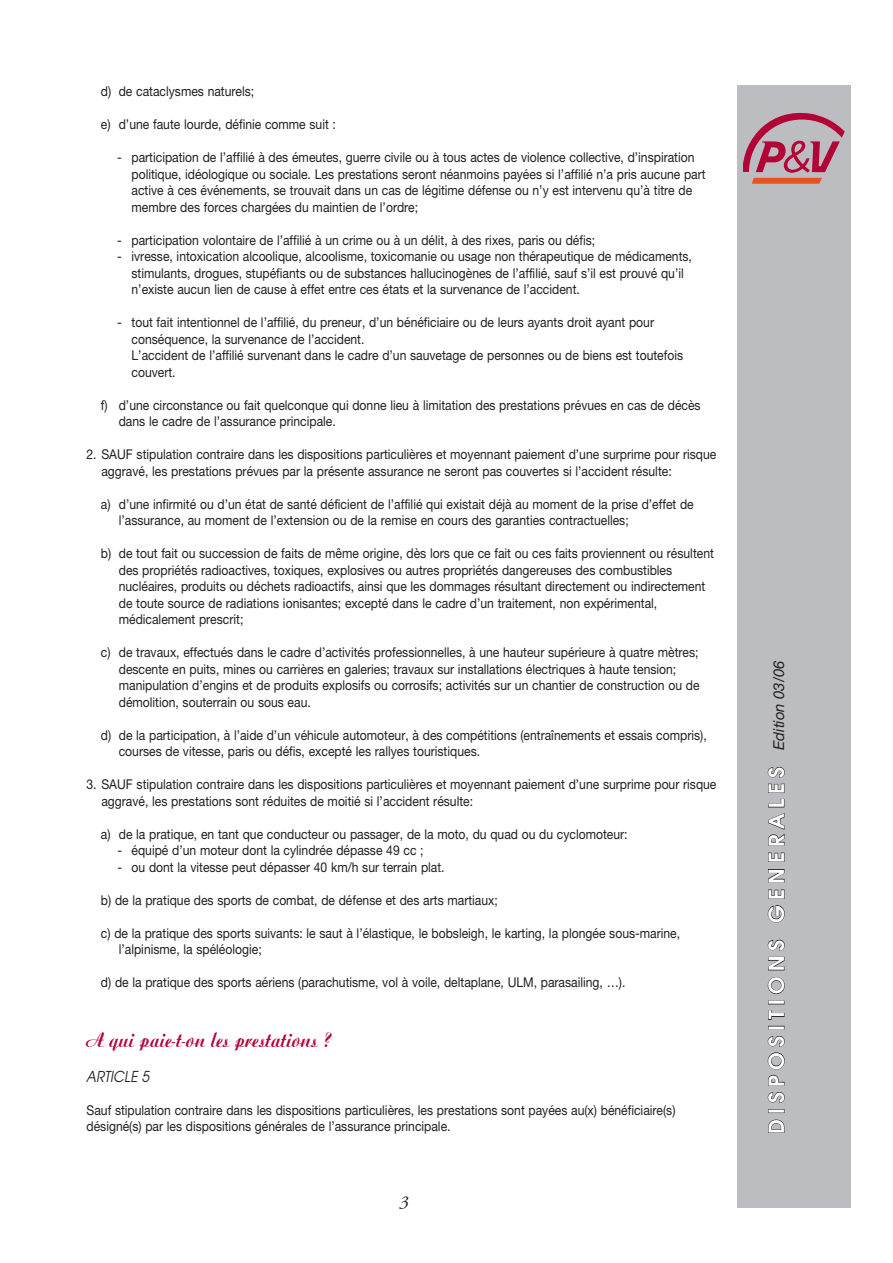
<style>
.page{position:relative;width:893px;height:1263px;background:#fff}
.page>*{position:absolute;margin:0;border:0;box-sizing:border-box;transform-origin:0 0}
.t1{font:22.5px "Aritus D Bold";color:#b30437;scale:.9 1}
.t2{font:700 21px "Te X Gyre Adventor";letter-spacing:.25em;color:#fff}
.t3{font:italic 18px "Adobe Garamond Pro";color:#231f20}
.t4{font:italic 15px "Te X Gyre Adventor";color:#231f20;scale:.9 1}
.t5{font:13.5px/16.5px "Helvetica Neue LT Std";color:#231f20;scale:.9 1}
.s1{font-family:"Helvetica Neue LT Std";font-weight:400;font-style:italic;font-size:15px;color:#231f20}
</style>
<div class="page">
<div style="left:737px;top:85px;width:113px;height:1123px;background:#bcbdc0"></div>
<svg style="left:768px;top:1119px;width:17px;height:14px"></svg>
<div style="left:768px;top:1109px;width:16px;height:4px;border:1px solid #231f20"></div>
<svg style="left:767px;top:1092px;width:18px;height:11px"></svg>
<svg style="left:767px;top:1036px;width:18px;height:50px"></svg>
<div style="left:768px;top:1026px;width:16px;height:3px;border:1px solid #231f20"></div>
<svg style="left:768px;top:1010px;width:17px;height:10px"></svg>
<svg style="left:767px;top:977px;width:18px;height:17px"></svg>
<svg style="left:767px;top:939px;width:18px;height:32px"></svg>
<svg style="left:767px;top:905px;width:18px;height:18px"></svg>
<svg style="left:768px;top:889px;width:17px;height:10px"></svg>
<svg style="left:768px;top:869px;width:17px;height:14px"></svg>
<svg style="left:768px;top:852px;width:17px;height:10px"></svg>
<svg style="left:768px;top:799px;width:17px;height:47px"></svg>
<svg style="left:767px;top:767px;width:18px;height:26px"></svg>
<svg style="left:743px;top:113px;width:102px;height:71px"></svg>
<p class="t5" style="left:101px;top:83px;width:172px">d) de cataclysmes naturels;</p>
<p class="t5" style="left:101px;top:116px;width:263px">e) d’une faute lourde, définie comme suit :</p>
<p class="t5" style="left:132px;top:149px;width:639px;text-indent:-14px">- participation de l’affilié à des émeutes, guerre civile ou à tous actes de violence collective, d’inspiration politique, idéologique ou sociale. Les prestations seront néanmoins payées si l’affilié n’a pris aucune part active à ces événements, se trouvait dans un cas de légitime défense ou n’y est intervenu qu’à titre de membre des forces chargées du maintien de l’ordre;</p>
<p class="t5" style="left:117px;top:231px;width:532px">- participation volontaire de l’affilié à un crime ou à un délit, à des rixes, paris ou défis;</p>
<p class="t5" style="left:132px;top:248px;width:624px;text-indent:-14px">- ivresse, intoxication alcoolique, alcoolisme, toxicomanie ou usage non thérapeutique de médicaments, stimulants, drogues, stupéfiants ou de substances hallucinogènes de l’affilié, sauf s’il est prouvé qu’il n’existe aucun lien de cause à effet entre ces états et la survenance de l’accident.</p>
<p class="t5" style="left:132px;top:314px;width:614px;text-indent:-14px">- tout fait intentionnel de l’affilié, du preneur, d’un bénéficiaire ou de leurs ayants droit ayant pour conséquence, la survenance de l’accident.<br>L’accident de l’affilié survenant dans le cadre d’un sauvetage de personnes ou de biens est toutefois couvert.</p>
<p class="t5" style="left:119px;top:396px;width:648px;text-indent:-18px">f) d’une circonstance ou fait quelconque qui donne lieu à limitation des prestations prévues en cas de décès dans le cadre de l’assurance principale.</p>
<p class="t5" style="left:101px;top:446px;width:685px;text-indent:-15px">2. SAUF stipulation contraire dans les dispositions particulières et moyennant paiement d’une surprime pour risque aggravé, les prestations prévues par la présente assurance ne seront pas couvertes si l’accident résulte:</p>
<p class="t5" style="left:119px;top:495px;width:640px;text-indent:-18px">a) d’une infirmité ou d’un état de santé déficient de l’affilié qui existait déjà au moment de la prise d’effet de l’assurance, au moment de l’extension ou de la remise en cours des garanties contractuelles;</p>
<p class="t5" style="left:119px;top:545px;width:663px;text-indent:-18px">b) de tout fait ou succession de faits de même origine, dès lors que ce fait ou ces faits proviennent ou résultent des propriétés radioactives, toxiques, explosives ou autres propriétés dangereuses des combustibles nucléaires, produits ou déchets radioactifs, ainsi que les dommages résultant directement ou indirectement de toute source de radiations ionisantes; excepté dans le cadre d’un traitement, non expérimental, médicalement prescrit;</p>
<p class="t5" style="left:119px;top:644px;width:647px;text-indent:-18px">c) de travaux, effectués dans le cadre d’activités professionnelles, à une hauteur supérieure à quatre mètres; descente en puits, mines ou carrières en galeries; travaux sur installations électriques à haute tension; manipulation d’engins et de produits explosifs ou corrosifs; activités sur un chantier de construction ou de démolition, souterrain ou sous eau.</p>
<p class="t5" style="left:119px;top:726px;width:655px;text-indent:-18px">d) de la participation, à l’aide d’un véhicule automoteur, à des compétitions (entraînements et essais compris), courses de vitesse, paris ou défis, excepté les rallyes touristiques.</p>
<p class="t5" style="left:101px;top:776px;width:685px;text-indent:-15px">3. SAUF stipulation contraire dans les dispositions particulières et moyennant paiement d’une surprime pour risque aggravé, les prestations sont réduites de moitié si l’accident résulte:</p>
<p class="t5" style="left:101px;top:825px;width:587px">a) de la pratique, en tant que conducteur ou passager, de la moto, du quad ou du cyclomoteur:</p>
<p class="t5" style="left:117px;top:842px;width:342px">- équipé d’un moteur dont la cylindrée dépasse 49 cc ;</p>
<p class="t5" style="left:117px;top:858px;width:365px">- ou dont la vitesse peut dépasser 40 km/h sur terrain plat.</p>
<p class="t5" style="left:101px;top:891px;width:443px">b) de la pratique des sports de combat, de défense et des arts martiaux;</p>
<p class="t5" style="left:119px;top:924px;width:625px;text-indent:-18px">c) de la pratique des sports suivants: le saut à l’élastique, le bobsleigh, le karting, la plongée sous-marine, l’alpinisme, la spéléologie;</p>
<p class="t5" style="left:101px;top:974px;width:584px">d) de la pratique des sports aériens (parachutisme, vol à voile, deltaplane, ULM, parasailing, …).</p>
<h1 class="t1" style="left:87px;top:1027px;width:273px">A qui paie-t-on les prestations ?</h1>
<p class="t4" style="left:87px;top:1064px;width:72px">ARTICLE 5</p>
<p class="t5" style="left:87px;top:1101px;width:656px">Sauf stipulation contraire dans les dispositions particulières, les prestations sont payées au(x) bénéficiaire(s) désigné(s) par les dispositions générales de l’assurance principale.</p>
<h3 class="t3" style="left:399px;top:1191px;width:10px">3</h3>
<h2 class="t2" style="left:758px;top:1134px;width:475px;rotate:-90deg">DISPOSITIONS GENERALES <span class="s1">Edition 03/06</span></h2>
</div>
